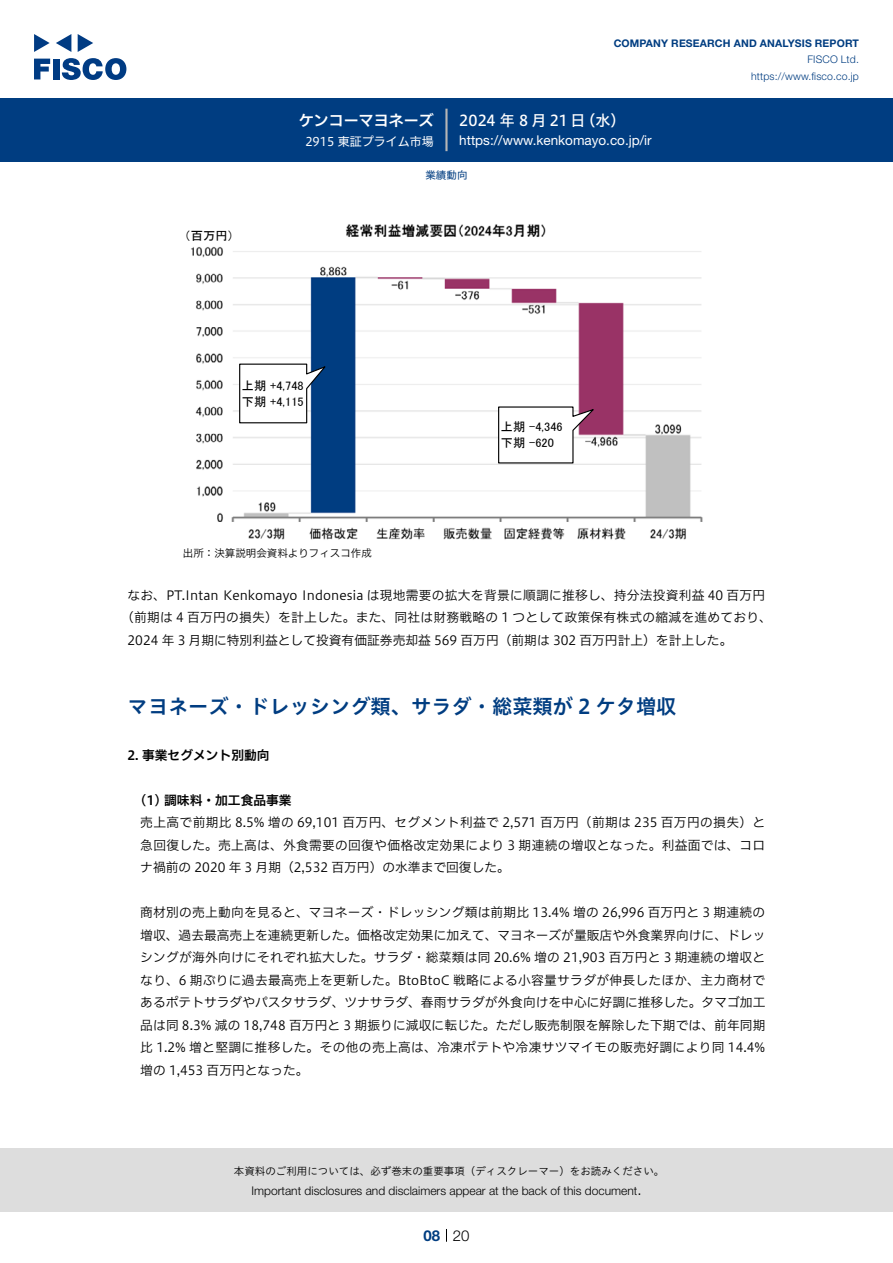
<style>
.page{position:relative;width:893px;height:1263px;background:#fff}
.page>*{position:absolute;margin:0;border:0;box-sizing:border-box;transform-origin:0 0}
.t1{font:20.25px "Hiragino UD Sans Std W6";color:#003d81}
.t2{font:15px "Hiragino UD Sans F Std N W5";letter-spacing:.175em;color:#fff}
.t3{font:15px "Hiragino UD Sans F Std N W6";color:#fff}
.t4{font:300 15px "Helvetica Neue LT Std";color:#000}
.t5{font:700 15px "Helvetica Neue LT Std";color:#003d81}
.t6{font:13.5px "Helvetica Neue LT Std";color:#fff}
.t7{font:12.75px/22.5px "Hiragino UD Sans F Std N W3";letter-spacing:.02em;color:#000;text-align:justify}
.t8{font:12.75px "Hiragino UD Sans F Std N W3";color:#000}
.t9{font:12.75px "Hiragino UD Sans F Std N W6";color:#000}
.t10{font:12.3px/15.9px "MS P Gothic";letter-spacing:.005em;color:#000}
.t11{font:300 12px "Helvetica Neue LT Std";color:#000}
.t12{font:12px "Hiragino UD Sans F Std N W4";color:#fff}
.t13{font:10.5px "Hiragino UD Sans Std W3";color:#000}
.t14{font:700 10.5px "Helvetica Neue LT Std";letter-spacing:.015em;color:#003d81}
.t15{font:300 10.5px/16.5px "Helvetica Neue LT Std";letter-spacing:.015em;color:#003d81;text-align:right}
.t16{font:10.5px "Hiragino UD Sans F Std N W3";color:#000}
.t17{font:10.5px "Hiragino UD Sans F Std N W4";color:#003d81}
</style>
<div class="page">
<div style="left:0;top:1148px;width:893px;height:64px;background:#ddd"></div>
<svg style="left:34px;top:59px;width:16px;height:20px"></svg>
<div style="left:53px;top:59px;width:6px;height:20px;background:#003b83"></div>
<svg style="left:62px;top:58px;width:64px;height:22px"></svg>
<svg style="left:34px;top:34px;width:16px;height:18px"></svg>
<svg style="left:78px;top:34px;width:15px;height:18px"></svg>
<svg style="left:56px;top:34px;width:15px;height:18px"></svg>
<div style="left:0;top:98px;width:893px;height:64px;background:#003d81"></div>
<hr style="left:445px;top:109px;width:3px;height:42px;background:#b5b5b6">
<svg style="left:446px;top:1229px;width:1px;height:13px"></svg>
<img style="left:191px;top:224px;width:512px;height:316px">
<svg style="left:239px;top:363px;width:90px;height:61px"></svg>
<svg style="left:497px;top:406px;width:100px;height:58px"></svg>
<p class="t3" style="left:299px;top:109px;width:136px">ケンコーマヨネーズ</p>
<p class="t12" style="left:305px;top:132px;width:130px">2915 東証プライム市場</p>
<p class="t14" style="left:614px;top:37px;width:247px">COMPANY RESEARCH AND ANALYSIS REPORT</p>
<p class="t15" style="left:751px;top:51px;width:109px">FISCO Ltd. https://www.fisco.co j p.</p>
<p class="t2" style="left:581px;top:109px;width:46px">（水(</p>
<p class="t2" style="left:459px;top:109px;width:128px">2024年8月21日</p>
<p class="t6" style="left:459px;top:132px;width:194px">https://www.kenkomayo. c o j p. i r/</p>
<p class="t10" style="left:185px;top:227px;width:51px">（百万円(</p>
<p class="t10" style="left:242px;top:377px;width:63px">上期 +4,748下期 +4,115</p>
<p class="t17" style="left:425px;top:167px;width:43px">業績動向</p>
<p class="t10" style="left:501px;top:419px;width:63px">上期 -4,346下期 -620</p>
<p class="t16" style="left:183px;top:545px;width:190px">出所：決算説明会資料よりフィスコ作成</p>
<p class="t7" style="left:128px;top:583px;width:639px">なお、PT.Intan Kenkomayo Indonesia は現地需要の拡大を背景に順調に推移し、持分法投資利益 40 百万円</p>
<p class="t7" style="left:121px;top:605px;width:652px">（前期は 4 百万円の損失）を計上した。また、同社は財務戦略の 1 つとして政策保有株式の縮減を進めており、</p>
<p class="t8" style="left:128px;top:630px;width:606px">2024 年 3 月期に特別利益として投資有価証券売却益 569 百万円（前期は 302 百万円計上）を計上した。</p>
<h1 class="t1" style="left:128px;top:691px;width:550px">マヨネーズ・ドレッシング類、サラダ・総菜類が 2 ケタ増収</h1>
<p class="t9" style="left:128px;top:745px;width:144px">2. 事業セグメント別動向</p>
<p class="t9" style="left:140px;top:790px;width:153px">1( ) 調味料・加工食品事業</p>
<p class="t7" style="left:140px;top:810px;width:627px">売上高で前期比 8.5% 増の 69,101 百万円、セグメント利益で 2,571 百万円（前期は 235 百万円の損失）と急回復した。売上高は、外食需要の回復や価格改定効果により 3 期連続の増収となった。利益面では、コロナ禍前の 2020 年 3 月期（2,532 百万円）の水準まで回復した。</p>
<p class="t7" style="left:140px;top:900px;width:627px">商材別の売上動向を見ると、マヨネーズ・ドレッシング類は前期比 13.4% 増の 26,996 百万円と 3 期連続の増収、過去最高売上を連続更新した。価格改定効果に加えて、マヨネーズが量販店や外食業界向けに、ドレッシングが海外向けにそれぞれ拡大した。サラダ・総菜類は同 20.6% 増の 21,903 百万円と 3 期連続の増収となり、6 期ぶりに過去最高売上を更新した。BtoBtoC 戦略による小容量サラダが伸長したほか、主力商材であるポテトサラダやパスタサラダ、ツナサラダ、春雨サラダが外食向けを中心に好調に推移した。タマゴ加工品は同 8.3% 減の 18,748 百万円と 3 期振りに減収に転じた。ただし販売制限を解除した下期では、前年同期比 1.2% 増と堅調に推移した。その他の売上高は、冷凍ポテトや冷凍サツマイモの販売好調により同 14.4%増の 1,453 百万円となった。</p>
<p class="t13" style="left:234px;top:1163px;width:432px">本資料のご利用については、必ず巻末の重要事項（ディスクレーマー）をお読みください。</p>
<p class="t4" style="left:637px;top:1180px;width:6px">.</p>
<p class="t11" style="left:251px;top:1183px;width:387px">Important disclosures and disclaimers appear at the back of this document</p>
<p class="t5" style="left:423px;top:1226px;width:18px">08</p>
<p class="t4" style="left:453px;top:1226px;width:18px">20</p>
</div>
